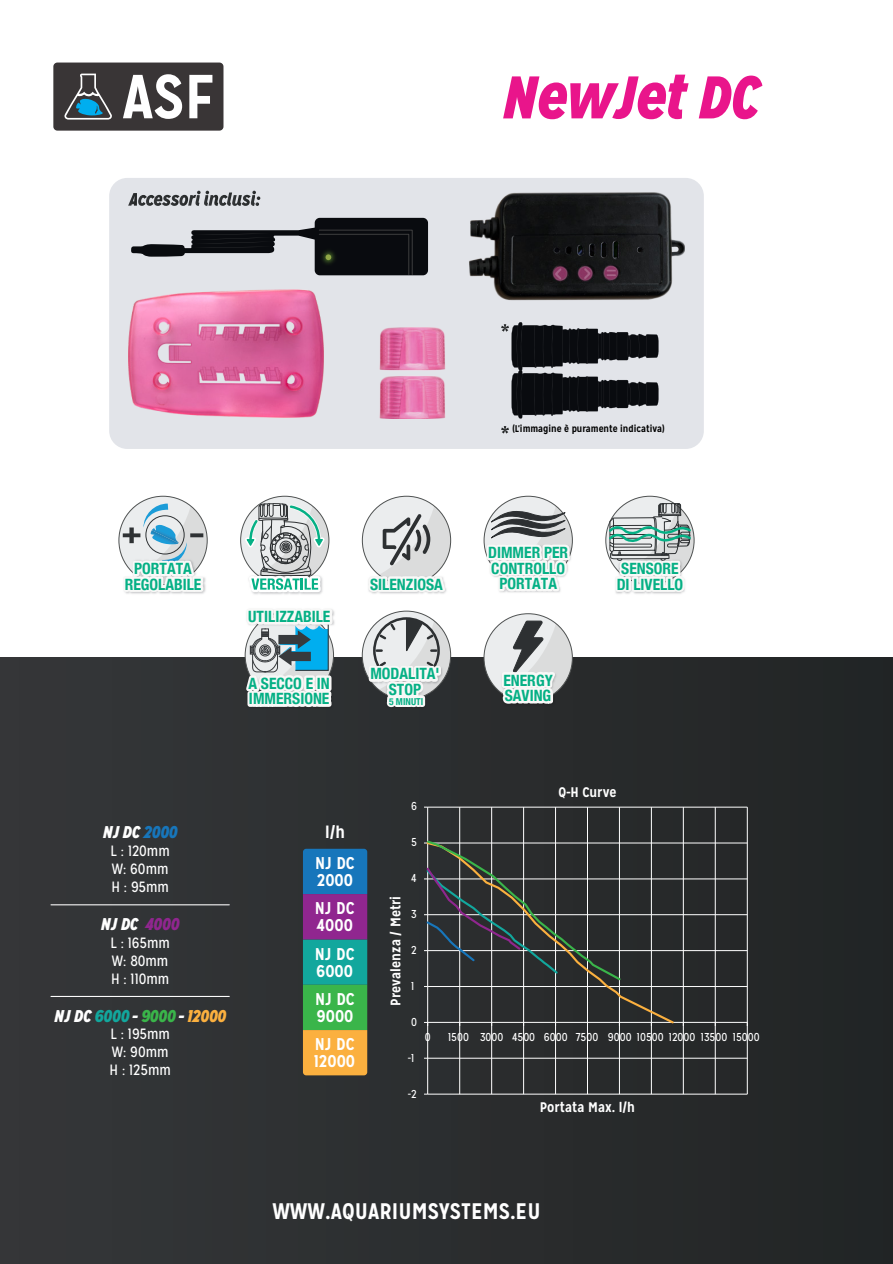
<style>
.page{position:relative;width:893px;height:1264px;background:#fff}
.page>*{position:absolute;margin:0;border:0;box-sizing:border-box;transform-origin:0 0}
.t1{font:italic 900 60px "Mission Gothic";color:#e9158b}
.t2{font:700 22.5px "Mission Gothic";color:#fff}
.t3{font:700 17.1px/17.1px "Mission Gothic";color:#fff}
.t4{font:italic 900 17.1px "Mission Gothic";color:#fff}
.t5{font:700 condensed 15.6px/15.6px "Helvetica Neue";color:#05b085;text-align:center}
.t6{font:14.85px/17.9px "Mission Gothic";color:#fff;text-align:justify}
.t7{font:700 13.95px "Mission Gothic";color:#fff}
.t8{font:11.4px "Mission Gothic";color:#fff}
.t9{font:700 9.75px "Mission Gothic";color:#000}
.t10{font:700 condensed 9.6px "Helvetica Neue";color:#05b085}
.s1{color:#1776bb}
.s2{color:#90268f}
.s3{color:#12a79d}
.s4{color:#3ab54a}
.s5{color:#fbb03f}
</style>
<div class="page">
<div style="left:0;top:658px;width:893px;height:606px;background:#2c2f30"></div>
<svg style="left:53px;top:63px;width:170px;height:68px"></svg>
<div style="left:109px;top:178px;width:595px;height:271px;background:#e2e4e9;border-radius:18px"></div>
<img style="left:129px;top:192px;width:555px;height:226px">
<div style="left:509px;top:322px;width:154px;height:99px;background:#e2e4e9"></div>
<div style="left:127px;top:214px;width:307px;height:66px;background:#e2e4e9"></div>
<div style="left:315px;top:219px;width:112px;height:55px;background:#090b0f;border-radius:4px"></div>
<div style="left:315px;top:218px;width:113px;height:57px;border:2px solid #090b0f;border-radius:4px"></div>
<svg style="left:501px;top:322px;width:157px;height:96px"></svg>
<svg style="left:128px;top:190px;width:284px;height:85px"></svg>
<svg style="left:501px;top:426px;width:8px;height:7px"></svg>
<hr style="left:427px;top:806px;width:320px;height:1px;background:#fff">
<hr style="left:427px;top:842px;width:320px;height:1px;background:#fff">
<hr style="left:427px;top:878px;width:320px;height:1px;background:#fff">
<hr style="left:427px;top:914px;width:320px;height:1px;background:#fff">
<hr style="left:427px;top:950px;width:320px;height:1px;background:#fff">
<hr style="left:427px;top:986px;width:320px;height:1px;background:#fff">
<hr style="left:427px;top:1057px;width:320px;height:1px;background:#fff">
<hr style="left:427px;top:1093px;width:320px;height:1px;background:#fff">
<hr style="left:747px;top:807px;width:1px;height:287px;background:#fff">
<hr style="left:715px;top:807px;width:1px;height:287px;background:#fff">
<hr style="left:683px;top:807px;width:1px;height:287px;background:#fff">
<hr style="left:651px;top:807px;width:1px;height:287px;background:#fff">
<hr style="left:619px;top:807px;width:1px;height:287px;background:#fff">
<hr style="left:587px;top:807px;width:1px;height:287px;background:#fff">
<hr style="left:555px;top:807px;width:1px;height:287px;background:#fff">
<hr style="left:523px;top:807px;width:1px;height:287px;background:#fff">
<hr style="left:491px;top:807px;width:1px;height:287px;background:#fff">
<hr style="left:459px;top:807px;width:1px;height:287px;background:#fff">
<hr style="left:427px;top:807px;width:1px;height:287px;background:#fff">
<hr style="left:427px;top:1022px;width:320px;height:1px;background:#fff">
<svg style="left:425px;top:840px;width:250px;height:185px"></svg>
<svg style="left:424px;top:839px;width:198px;height:148px"></svg>
<svg style="left:303px;top:849px;width:64px;height:226px;background:#62877c"></svg>
<hr style="left:51px;top:904px;width:178px;height:1px;background:#fff">
<hr style="left:51px;top:996px;width:178px;height:1px;background:#fff">
<div style="left:484px;top:614px;width:88px;height:88px;background:#ebedee;border-radius:50%"></div>
<img style="left:485px;top:668px;width:13px;height:23px">
<svg style="left:498px;top:620px;width:74px;height:84px"></svg>
<svg style="left:362px;top:611px;width:88px;height:88px"></svg>
<svg style="left:366px;top:617px;width:84px;height:91px"></svg>
<div style="left:419px;top:695px;width:6px;height:12px;border:5px solid #f8f8f7"></div>
<svg style="left:241px;top:496px;width:88px;height:88px"></svg>
<svg style="left:242px;top:503px;width:93px;height:204px"></svg>
<svg style="left:119px;top:496px;width:88px;height:88px"></svg>
<svg style="left:121px;top:503px;width:86px;height:91px"></svg>
<svg style="left:606px;top:496px;width:88px;height:88px"></svg>
<svg style="left:607px;top:503px;width:87px;height:91px"></svg>
<svg style="left:362px;top:496px;width:88px;height:88px"></svg>
<svg style="left:364px;top:506px;width:86px;height:88px"></svg>
<div style="left:484px;top:496px;width:88px;height:88px;background:#ebedee;border-radius:50%"></div>
<svg style="left:484px;top:506px;width:89px;height:87px"></svg>
<h1 class="t1" style="left:502px;top:58px;width:259px">NewJet DC</h1>
<p class="t9" style="left:512px;top:423px;width:154px">(L'immagine è puramente indicativa)</p>
<p class="t5" style="left:488px;top:543px;width:82px">DIMMER PER<br>CONTROLLO<br>PORTATA</p>
<p class="t5" style="left:125px;top:559px;width:78px">PORTATA<br>REGOLABILE</p>
<p class="t5" style="left:621px;top:559px;width:59px">SENSORE</p>
<p class="t5" style="left:370px;top:575px;width:74px">SILENZIOSA</p>
<p class="t5" style="left:616px;top:575px;width:68px">DI LIVELLO</p>
<p class="t5" style="left:248px;top:608px;width:84px">UTILIZZABILE</p>
<p class="t5" style="left:248px;top:674px;width:83px;text-align:left">A SECCO E IN<br>IMMERSIONE</p>
<p class="t5" style="left:370px;top:665px;width:71px">MODALITA'<br>STOP</p>
<p class="t10" style="left:389px;top:693px;width:36px">5 MINUTI</p>
<p class="t5" style="left:503px;top:671px;width:51px;text-align:left">ENERGY<br>SAVING</p>
<p class="t4" style="left:103px;top:821px;width:76px">NJ DC <span class="s1">2000</span></p>
<p class="t6" style="left:111px;top:842px;width:61px">L : 120mm W: 60mm H : 95mm</p>
<p class="t4" style="left:101px;top:913px;width:80px">NJ DC <span class="s2">4000</span></p>
<p class="t6" style="left:110px;top:934px;width:61px">L : 165mm W: 80mm H : 110mm</p>
<p class="t4" style="left:54px;top:1004px;width:174px">NJ DC <span class="s3">6000</span> - <span class="s4">9000</span> - <span class="s5">12000</span></p>
<p class="t6" style="left:109px;top:1025px;width:63px;text-align:left">L : 195mm<br>W: 90mm<br>H : 125mm</p>
<p class="t3" style="left:315px;top:817px;width:41px;line-height:30.8px;text-align:center">l/h<br>NJ DC</p>
<p class="t3" style="left:317px;top:871px;width:38px">2000</p>
<p class="t3" style="left:315px;top:900px;width:41px">NJ DC<br>4000</p>
<p class="t3" style="left:315px;top:945px;width:41px">NJ DC<br>6000</p>
<p class="t3" style="left:315px;top:990px;width:41px">NJ DC<br>9000</p>
<p class="t3" style="left:314px;top:1036px;width:42px">NJ DC<br>12000</p>
<p class="t8" style="left:411px;top:799px;width:7px">6</p>
<p class="t7" style="left:558px;top:784px;width:59px">Q-H Curve</p>
<p class="t8" style="left:411px;top:835px;width:7px">5</p>
<p class="t7" style="left:387px;top:1005px;width:111px;rotate:-90deg">Prevalenza / Metri</p>
<p class="t8" style="left:411px;top:871px;width:7px">4</p>
<p class="t8" style="left:411px;top:907px;width:7px">3</p>
<p class="t8" style="left:411px;top:943px;width:7px">2</p>
<p class="t8" style="left:411px;top:979px;width:5px">1</p>
<p class="t8" style="left:411px;top:1015px;width:7px">0</p>
<p class="t8" style="left:408px;top:1051px;width:8px">-1</p>
<p class="t8" style="left:425px;top:1030px;width:7px">0</p>
<p class="t8" style="left:448px;top:1030px;width:313px">1500 3000 4500 6000 7500 9000 10500 12000 13500 15000</p>
<p class="t8" style="left:408px;top:1086px;width:10px">-2</p>
<p class="t7" style="left:540px;top:1098px;width:97px">Portata Max. l/h</p>
<h2 class="t2" style="left:272px;top:1197px;width:270px">WWW.AQUARIUMSYSTEMS.EU</h2>
</div>
